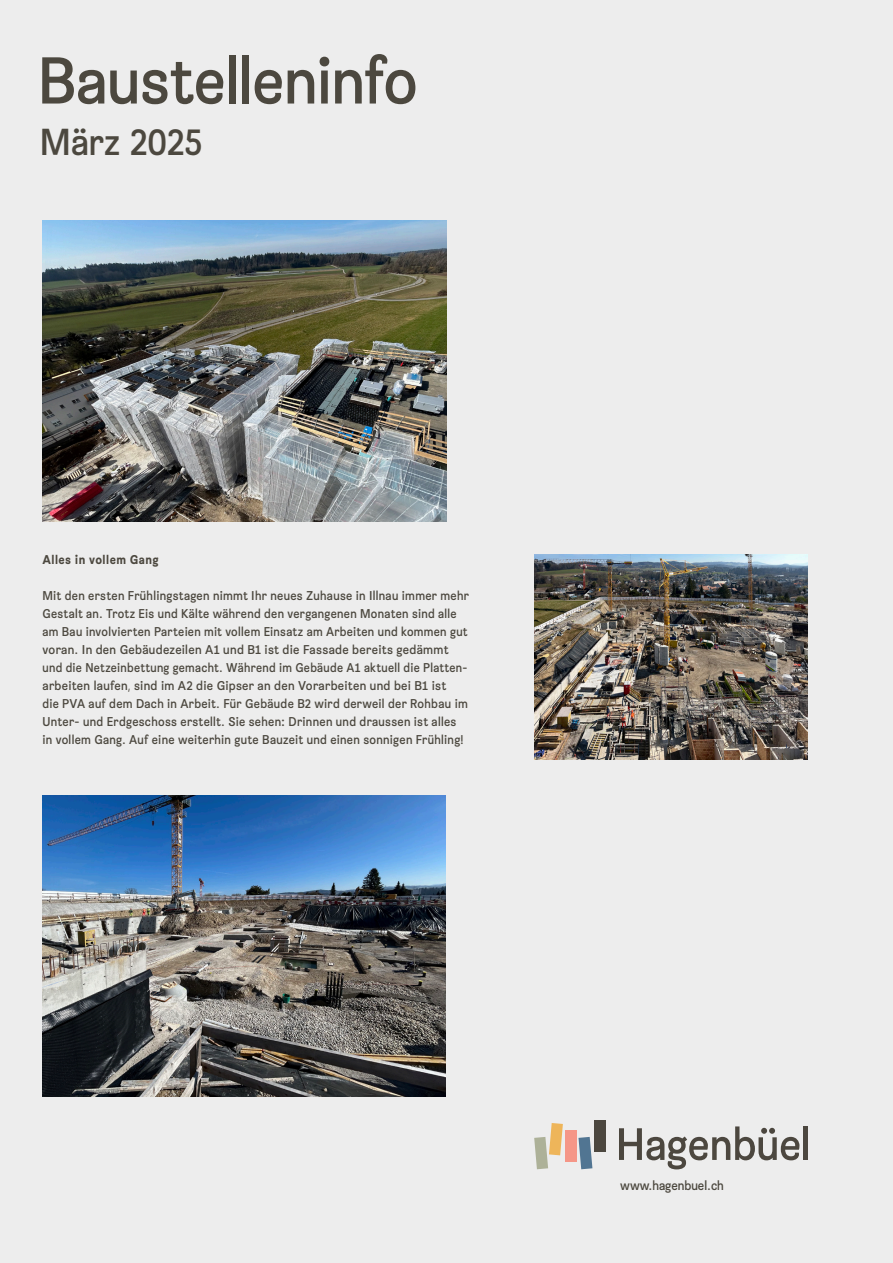
<style>
.page{position:relative;width:893px;height:1263px;background:#ededed}
.page>*{position:absolute;margin:0;border:0;box-sizing:border-box;transform-origin:0 0}
.t1{font:66px "Brezel Grotesk";letter-spacing:-.01em;color:#4c483f}
.t2{font:37.5px "Brezel Grotesk";color:#4c483f}
.t3{font:13.2px "Brezel Grotesk";color:#4c483f}
.Copy{font:12.75px/18px "Brezel Grotesk";letter-spacing:.025em;color:#4c483f}
.Copy-2{font:700 12.75px "Brezel Grotesk";letter-spacing:.035em;color:#4c483f}
</style>
<div class="page">
<img style="left:534px;top:555px;width:274px;height:205px">
<img style="left:43px;top:795px;width:403px;height:302px">
<svg style="left:619px;top:1126px;width:180px;height:43px"></svg>
<div style="left:803px;top:1126px;width:5px;height:34px;background:#4c473f"></div>
<div style="left:595px;top:1120px;width:11px;height:31px;background:#4c473f"></div>
<svg style="left:578px;top:1137px;width:14px;height:32px"></svg>
<div style="left:565px;top:1130px;width:11px;height:32px;background:#f59687"></div>
<svg style="left:534px;top:1123px;width:29px;height:46px"></svg>
<img style="left:43px;top:220px;width:403px;height:302px">
<p class="t1" style="left:38px;top:40px;width:382px">Baustelleninfo</p>
<p class="t2" style="left:40px;top:119px;width:164px">März 2025</p>
<p class="Copy-2" style="left:43px;top:551px;width:118px">Alles in vollem Gang</p>
<p class="Copy" style="left:43px;top:586px;width:428px">Mit den ersten Frühlingstagen nimmt Ihr neues Zuhause in Illnau immer mehr Gestalt an. Trotz Eis und Kälte während den vergangenen Monaten sind alle am Bau involvierten Parteien mit vollem Einsatz am Arbeiten und kommen gut voran. In den Gebäudezeilen A1 und B1 ist die Fassade bereits gedämmt und die Netzeinbettung gemacht. Während im Gebäude A1 aktuell die Platten&shy;arbeiten laufen, sind im A2 die Gipser an den Vorarbeiten und bei B1 ist<br>die PVA auf dem Dach in Arbeit. Für Gebäude B2 wird derweil der Rohbau im Unter- und Erdgeschoss erstellt. Sie sehen: Drinnen und draussen ist alles in vollem Gang. Auf eine weiterhin gute Bauzeit und einen sonnigen Frühling!</p>
<p class="t3" style="left:620px;top:1178px;width:105px">www.hagenbuel.ch</p>
</div>
